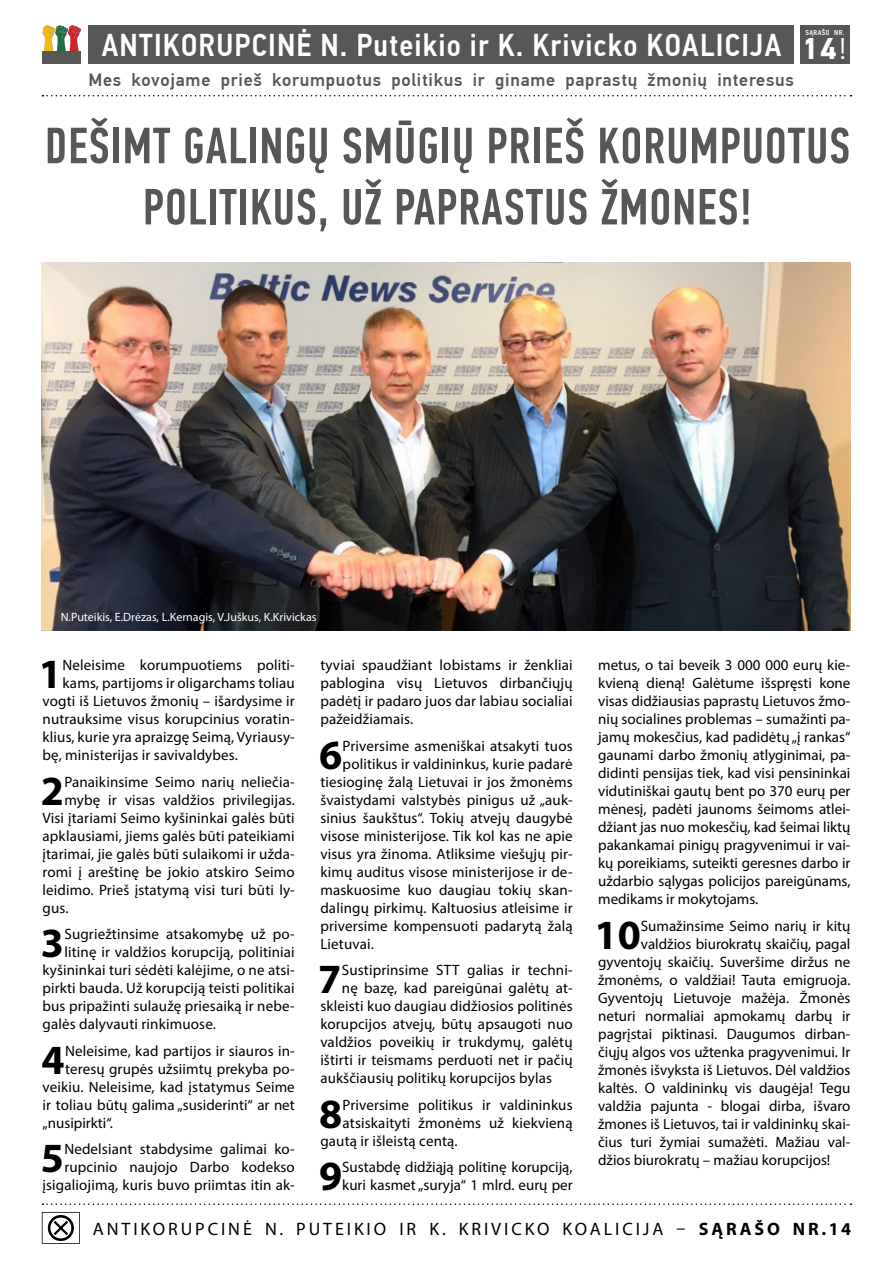
<style>
.page{position:relative;width:893px;height:1263px;background:#fff}
.page>*{position:absolute;margin:0;border:0;box-sizing:border-box;transform-origin:0 0}
.t1{font:500 51px/61.2px "PF Din Text Comp Pro";letter-spacing:.02em;color:#575756;text-align:center}
.t2{font:700 41.7px "Myriad Pro";color:#000}
.t3{font:500 31.5px "PF Din Text Cond Pro";letter-spacing:.04em;color:#fff}
.t4{font:500 18px "PF Din Text Pro";letter-spacing:.04em;color:#575756}
.t5{font:18px "Myriad Pro";letter-spacing:.16em;color:#000}
.t6{font:15px/18px "Myriad Pro";letter-spacing:.01em;color:#000;text-align:justify}
.t7{font:12px "Myriad Pro";color:#fff}
.t8{font:500 7.05px "PF Din Text Cond Pro";letter-spacing:.06em;color:#fff}
.s1{font-weight:700}
</style>
<div class="page">
<svg style="left:43px;top:95px;width:808px;height:1px"></svg>
<svg style="left:42px;top:25px;width:39px;height:27px"></svg>
<div style="left:43px;top:51px;width:38px;height:12px;background:#575756"></div>
<div style="left:89px;top:25px;width:705px;height:38px;background:#575756"></div>
<div style="left:800px;top:25px;width:50px;height:38px;background:#575756"></div>
<svg style="left:42px;top:1212px;width:38px;height:32px"></svg>
<svg style="left:43px;top:1203px;width:808px;height:2px"></svg>
<img style="left:42px;top:263px;width:808px;height:368px">
<h3 class="t3" style="left:102px;top:26px;width:746px">ANTIKORUPCINĖ N. Puteikio ir K. Krivicko KOALICIJA <sub>14</sub><sub>!</sub></h3>
<p class="t8" style="left:805px;top:28px;width:41px">SĄRAŠO NR.</p>
<p class="t4" style="left:89px;top:69px;width:707px">Mes kovojame prieš korumpuotus politikus ir giname paprastų žmonių interesus</p>
<h1 class="t1" style="left:45px;top:116px;width:807px">DEŠIMT GALINGŲ SMŪGIŲ PRIEŠ KORUMPUOTUS<br>POLITIKUS, UŽ PAPRASTUS ŽMONES!</h1>
<p class="t7" style="left:61px;top:610px;width:257px">N.Puteikis, E.Drėzas, L.Kernagis, V.Juškus, K.Krivickas</p>
<h2 class="t2" style="left:39px;top:647px;width:25px">1</h2>
<p class="t6" style="left:63px;top:656px;width:234px">Neleisime korumpuotiems politi-</p>
<p class="t6" style="left:63px;top:674px;width:234px">kams, partijoms ir oligarchams toliau</p>
<p class="t6" style="left:43px;top:692px;width:254px">vogti iš Lietuvos žmonių – išardysime ir</p>
<p class="t6" style="left:43px;top:710px;width:254px">nutrauksime visus korupcinius voratin-</p>
<p class="t6" style="left:43px;top:728px;width:254px">klius, kurie yra apraizgę Seimą, Vyriausy-</p>
<p class="t6" style="left:43px;top:746px;width:197px">bę, ministerijas ir savivaldybes.</p>
<h2 class="t2" style="left:41px;top:764px;width:25px">2</h2>
<p class="t6" style="left:64px;top:773px;width:232px">Panaikinsime Seimo narių neliečia-</p>
<p class="t6" style="left:64px;top:791px;width:232px">mybę ir visas valdžios privilegijas.</p>
<p class="t6" style="left:43px;top:809px;width:254px">Visi įtariami Seimo kyšininkai galės būti</p>
<p class="t6" style="left:43px;top:827px;width:254px">apklausiami, jiems galės būti pateikiami</p>
<p class="t6" style="left:43px;top:845px;width:254px">įtarimai, jie galės būti sulaikomi ir užda-</p>
<p class="t6" style="left:43px;top:863px;width:254px">romi į areštinę be jokio atskiro Seimo</p>
<p class="t6" style="left:43px;top:881px;width:254px">leidimo. Prieš įstatymą visi turi būti ly-</p>
<p class="t6" style="left:43px;top:899px;width:27px">gus.</p>
<h2 class="t2" style="left:41px;top:916px;width:25px">3</h2>
<p class="t6" style="left:64px;top:925px;width:232px">Sugriežtinsime atsakomybę už po-</p>
<p class="t6" style="left:64px;top:943px;width:232px">litinę ir valdžios korupciją, politiniai</p>
<p class="t6" style="left:43px;top:961px;width:254px">kyšininkai turi sėdėti kalėjime, o ne atsi-</p>
<p class="t6" style="left:43px;top:979px;width:254px">pirkti bauda. Už korupciją teisti politikai</p>
<p class="t6" style="left:43px;top:997px;width:254px">bus pripažinti sulaužę priesaiką ir nebe-</p>
<p class="t6" style="left:43px;top:1015px;width:175px">galės dalyvauti rinkimuose.</p>
<h2 class="t2" style="left:42px;top:1033px;width:25px">4</h2>
<p class="t6" style="left:65px;top:1042px;width:231px">Neleisime, kad partijos ir siauros in-</p>
<p class="t6" style="left:65px;top:1060px;width:231px">teresų grupės užsiimtų prekyba po-</p>
<p class="t6" style="left:43px;top:1078px;width:254px">veikiu. Neleisime, kad įstatymus Seime</p>
<p class="t6" style="left:43px;top:1096px;width:254px">ir toliau būtų galima „susiderinti“ ar net</p>
<p class="t6" style="left:43px;top:1114px;width:72px">„nusipirkti“.</p>
<h2 class="t2" style="left:41px;top:1131px;width:25px">5</h2>
<p class="t6" style="left:43px;top:1140px;width:254px;text-align:right">Nedelsiant stabdysime galimai ko&shy;rupcinio naujojo Darbo kodekso įsigaliojimą, kuris buvo priimtas itin ak-</p>
<p class="t6" style="left:320px;top:656px;width:254px">tyviai spaudžiant lobistams ir ženkliai pablogina visų Lietuvos dirbančiųjų padėtį ir padaro juos dar labiau socialiai pažeidžiamais.</p>
<h2 class="t2" style="left:319px;top:728px;width:25px">6</h2>
<p class="t6" style="left:343px;top:737px;width:231px">Priversime asmeniškai atsakyti tuos</p>
<p class="t6" style="left:343px;top:755px;width:231px">politikus ir valdininkus, kurie padarė</p>
<p class="t6" style="left:320px;top:773px;width:254px">tiesioginę žalą Lietuvai ir jos žmonėms</p>
<p class="t6" style="left:320px;top:791px;width:254px">švaistydami valstybės pinigus už „auk-</p>
<p class="t6" style="left:320px;top:809px;width:254px">sinius šaukštus“. Tokių atvejų daugybė</p>
<p class="t6" style="left:320px;top:827px;width:254px">visose ministerijose. Tik kol kas ne apie</p>
<p class="t6" style="left:320px;top:845px;width:254px">visus yra žinoma. Atliksime viešųjų pir-</p>
<p class="t6" style="left:320px;top:863px;width:254px">kimų auditus visose ministerijose ir de-</p>
<p class="t6" style="left:320px;top:881px;width:254px">maskuosime kuo daugiau tokių skan-</p>
<p class="t6" style="left:320px;top:899px;width:254px">dalingų pirkimų. Kaltuosius atleisime ir</p>
<p class="t6" style="left:320px;top:917px;width:254px">priversime kompensuoti padarytą žalą</p>
<p class="t6" style="left:320px;top:935px;width:55px">Lietuvai.</p>
<h2 class="t2" style="left:318px;top:952px;width:25px">7</h2>
<p class="t6" style="left:342px;top:961px;width:232px">Sustiprinsime STT galias ir techni-</p>
<p class="t6" style="left:342px;top:979px;width:232px">nę bazę, kad pareigūnai galėtų at-</p>
<p class="t6" style="left:320px;top:997px;width:254px">skleisti kuo daugiau didžiosios politinės</p>
<p class="t6" style="left:320px;top:1015px;width:254px">korupcijos atvejų, būtų apsaugoti nuo</p>
<p class="t6" style="left:320px;top:1033px;width:254px">valdžios poveikių ir trukdymų, galėtų</p>
<p class="t6" style="left:320px;top:1051px;width:254px">ištirti ir teismams perduoti net ir pačių</p>
<p class="t6" style="left:320px;top:1069px;width:233px">aukščiausių politikų korupcijos bylas</p>
<h2 class="t2" style="left:319px;top:1087px;width:25px">8</h2>
<p class="t6" style="left:343px;top:1096px;width:232px">Priversime politikus ir valdininkus</p>
<p class="t6" style="left:343px;top:1114px;width:232px">atsiskaityti žmonėms už kiekvieną</p>
<p class="t6" style="left:320px;top:1132px;width:139px">gautą ir išleistą centą.</p>
<h2 class="t2" style="left:319px;top:1149px;width:25px">9</h2>
<p class="t6" style="left:342px;top:1158px;width:232px">Sustabdę didžiąją politinę korupciją, kuri kasmet „suryja“ 1 mlrd. eurų per</p>
<p class="t6" style="left:598px;top:656px;width:254px">metus, o tai beveik 3 000 000 eurų kie&shy;kvieną dieną! Galėtume išspręsti kone visas didžiausias paprastų Lietuvos žmo&shy;nių socialines problemas – sumažinti pa&shy;jamų mokesčius, kad padidėtų „į rankas“ gaunami darbo žmonių atlyginimai, pa&shy;didinti pensijas tiek, kad visi pensininkai vidutiniškai gautų bent po 370 eurų per mėnesį, padėti jaunoms šeimoms atlei&shy;džiant jas nuo mokesčių, kad šeimai liktų pakankamai pinigų pragyvenimui ir vai&shy;kų poreikiams, suteikti geresnes darbo ir uždarbio sąlygas policijos pareigūnams, medikams ir mokytojams.</p>
<h2 class="t2" style="left:595px;top:908px;width:48px">10</h2>
<p class="t6" style="left:641px;top:917px;width:211px">Sumažinsime Seimo narių ir kitų</p>
<p class="t6" style="left:641px;top:935px;width:211px">valdžios biurokratų skaičių, pagal</p>
<p class="t6" style="left:598px;top:953px;width:254px">gyventojų skaičių. Suveršime diržus ne</p>
<p class="t6" style="left:598px;top:971px;width:254px">žmonėms, o valdžiai! Tauta emigruoja.</p>
<p class="t6" style="left:598px;top:989px;width:254px">Gyventojų Lietuvoje mažėja. Žmonės</p>
<p class="t6" style="left:598px;top:1007px;width:254px">neturi normaliai apmokamų darbų ir</p>
<p class="t6" style="left:598px;top:1025px;width:254px">pagrįstai piktinasi. Daugumos dirban-</p>
<p class="t6" style="left:598px;top:1043px;width:254px">čiųjų algos vos užtenka pragyvenimui. Ir</p>
<p class="t6" style="left:598px;top:1061px;width:254px">žmonės išvyksta iš Lietuvos. Dėl valdžios</p>
<p class="t6" style="left:598px;top:1079px;width:254px">kaltės. O valdininkų vis daugėja! Tegu</p>
<p class="t6" style="left:598px;top:1097px;width:254px">valdžia pajunta - blogai dirba, išvaro</p>
<p class="t6" style="left:598px;top:1115px;width:254px">žmones iš Lietuvos, tai ir valdininkų skai-</p>
<p class="t6" style="left:598px;top:1133px;width:254px">čius turi žymiai sumažėti. Mažiau val-</p>
<p class="t6" style="left:598px;top:1151px;width:234px">džios biurokratų – mažiau korupcijos!</p>
<p class="t5" style="left:93px;top:1217px;width:760px">ANTIKORUPCINĖ N. PUTEIKIO IR K. KRIVICKO KOALICIJA – <span class="s1">SĄRAŠO NR.14</span></p>
</div>
